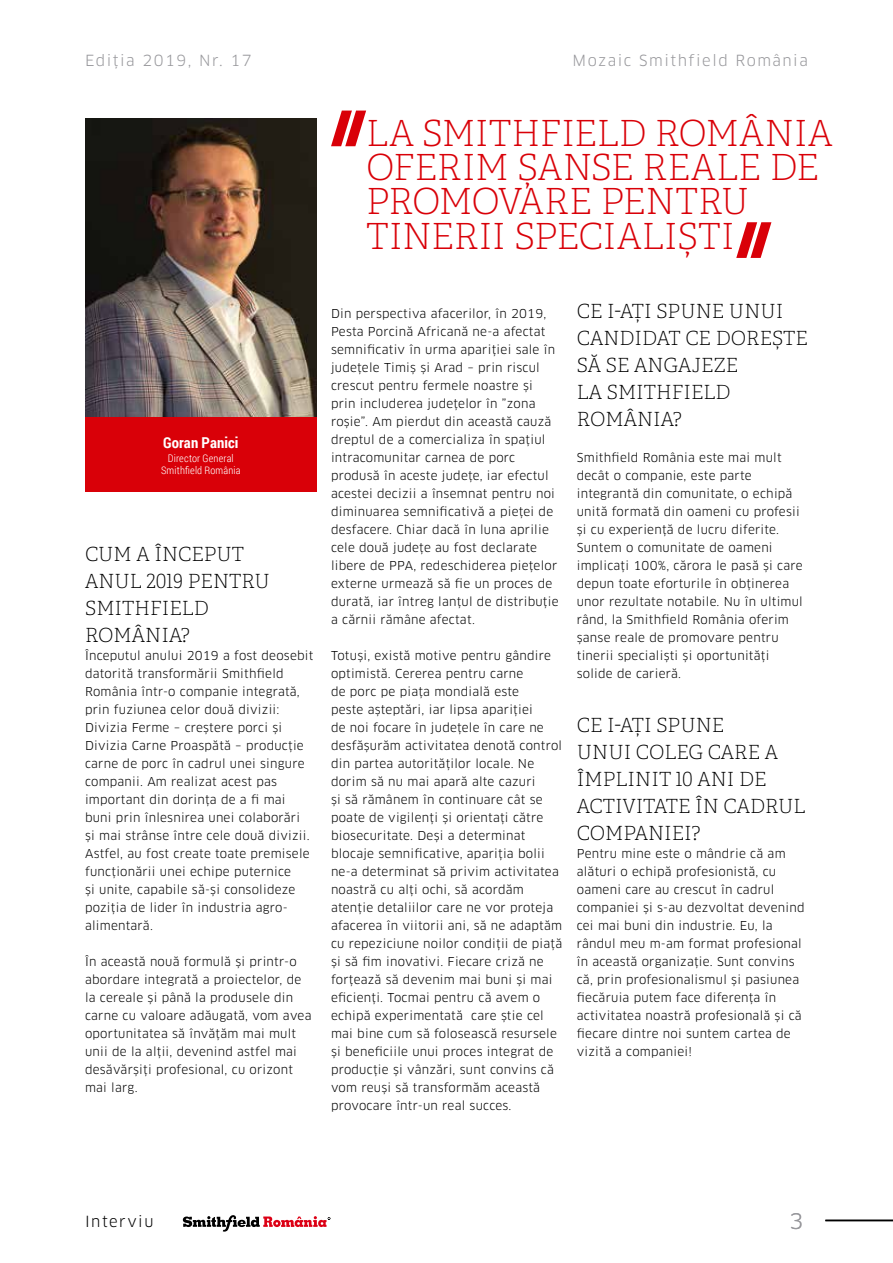
<style>
.page{position:relative;width:893px;height:1263px;background:#fff}
.page>*{position:absolute;margin:0;border:0;box-sizing:border-box;transform-origin:0 0}
.t1{font:36px/34.5px "Adelle PE Th";letter-spacing:-.015em;color:#d90008}
.t2{font:21px "Clan Pro";color:#98989c}
.t3{font:19.5px/27px "Adelle PE Th";color:#000}
.t4{font:15px "Clan Pro";letter-spacing:.1em;color:#98989c}
.t5{font:700 15px "Roboto Condensed";letter-spacing:.005em;color:#fff}
.t6{font:15px "Clan Pro";letter-spacing:.1em;color:#000}
.t7{font:12px/18px "Clan Pro";letter-spacing:.02em;color:#000}
.t8{font:300 10.5px/12.6px "Roboto Condensed";letter-spacing:.015em;color:#fff;text-align:center}
</style>
<div class="page">
<hr style="left:825px;top:1220px;width:68px;height:1px;background:#000">
<img style="left:85px;top:118px;width:232px;height:299px">
<div style="left:85px;top:417px;width:232px;height:75px;background:#d90008"></div>
<svg style="left:331px;top:111px;width:35px;height:35px"></svg>
<svg style="left:736px;top:222px;width:35px;height:36px"></svg>
<svg style="left:183px;top:1215px;width:147px;height:16px"></svg>
<p class="t4" style="left:85px;top:51px;width:168px">Ediția 2019, Nr. 17</p>
<p class="t4" style="left:572px;top:51px;width:237px">Mozaic Smithfield România</p>
<h1 class="t1" style="left:366px;top:115px;width:468px">LA SMITHFIELD ROMÂNIA<br>OFERIM ȘANSE REALE DE<br>PROMOVARE PENTRU<br>TINERII SPECIALIȘTI</h1>
<p class="t5" style="left:163px;top:432px;width:77px">Goran Panici</p>
<p class="t8" style="left:161px;top:451px;width:81px">Director General<br>Smithfield România</p>
<h3 class="t3" style="left:85px;top:540px;width:186px">CUM A ÎNCEPUT<br>ANUL 2019 PENTRU<br>SMITHFIELD<br>ROMÂNIA?</h3>
<p class="t7" style="left:85px;top:646px;width:230px">Începutul anului 2019 a fost deosebit datorită transformării Smithfield România într-o companie integrată, prin fuziunea celor două divizii:<br>Divizia Ferme – creștere porci și Divizia Carne Proaspătă – producție carne de porc în cadrul unei singure companii. Am realizat acest pas important din dorința de a fi mai buni prin înlesnirea unei colaborări<br>și mai strânse între cele două divizii.<br>Astfel, au fost create toate premisele funcționării unei echipe puternice<br>și unite, capabile să-și consolideze poziția de lider în industria agro&shy;alimentară.</p>
<p class="t7" style="left:85px;top:952px;width:228px">În această nouă formulă și printr-o abordare integrată a proiectelor, de la cereale și până la produsele din carne cu valoare adăugată, vom avea oportunitatea să învățăm mai mult unii de la alții, devenind astfel mai desăvărșiți profesional, cu orizont mai larg.</p>
<p class="t7" style="left:331px;top:304px;width:229px">Din perspectiva afacerilor, în 2019, Pesta Porcină Africană ne-a afectat semnificativ în urma apariției sale în județele Timiș și Arad – prin riscul crescut pentru fermele noastre și prin includerea județelor în ”zona roșie”. Am pierdut din această cauză dreptul de a comercializa în spațiul intracomunitar carnea de porc produsă în aceste județe, iar efectul acestei decizii a însemnat pentru noi diminuarea semnificativă a pieței de desfacere. Chiar dacă în luna aprilie cele două județe au fost declarate libere de PPA, redeschiderea piețelor externe urmează să fie un proces de durată, iar întreg lanțul de distribuție a cărnii rămâne afectat.</p>
<p class="t7" style="left:331px;top:646px;width:233px">Totuși, există motive pentru gândire optimistă. Cererea pentru carne<br>de porc pe piața mondială este<br>peste așteptări, iar lipsa apariției<br>de noi focare în județele în care ne desfășurăm activitatea denotă control din partea autorităților locale. Ne dorim să nu mai apară alte cazuri<br>și să rămânem în continuare cât se poate de vigilenți și orientați către biosecuritate. Deși a determinat blocaje semnificative, apariția bolii ne-a determinat să privim activitatea noastră cu alți ochi, să acordăm atenție detaliilor care ne vor proteja afacerea în viitorii ani, să ne adaptăm cu repeziciune noilor condiții de piață și să fim inovativi. Fiecare criză ne forțează să devenim mai buni și mai eficienți. Tocmai pentru că avem o echipă experimentată care știe cel mai bine cum să folosească resursele și beneficiile unui proces integrat de producție și vânzări, sunt convins că vom reuși să transformăm această provocare într-un real succes.</p>
<h3 class="t3" style="left:577px;top:297px;width:233px">CE I-AȚI SPUNE UNUI<br>CANDIDAT CE DOREȘTE<br>SĂ SE ANGAJEZE<br>LA SMITHFIELD<br>ROMÂNIA?</h3>
<p class="t7" style="left:577px;top:448px;width:228px">Smithfield România este mai mult decât o companie, este parte integrantă din comunitate, o echipă unită formată din oameni cu profesii și cu experiență de lucru diferite.<br>Suntem o comunitate de oameni implicați 100%, cărora le pasă și care depun toate eforturile în obținerea unor rezultate notabile. Nu în ultimul rând, la Smithfield România oferim șanse reale de promovare pentru tinerii specialiști și oportunități solide de carieră.</p>
<h3 class="t3" style="left:577px;top:711px;width:230px">CE I-AȚI SPUNE<br>UNUI COLEG CARE A<br>ÎMPLINIT 10 ANI DE<br>ACTIVITATE ÎN CADRUL<br>COMPANIEI?</h3>
<p class="t7" style="left:577px;top:844px;width:229px">Pentru mine este o mândrie că am alături o echipă profesionistă, cu oameni care au crescut în cadrul companiei și s-au dezvoltat devenind cei mai buni din industrie. Eu, la rândul meu m-am format profesional în această organizație. Sunt convins că, prin profesionalismul și pasiunea fiecăruia putem face diferența în activitatea noastră profesională și că fiecare dintre noi suntem cartea de vizită a companiei!</p>
<p class="t6" style="left:85px;top:1212px;width:70px">Interviu</p>
<h2 class="t2" style="left:789px;top:1208px;width:15px">3</h2>
</div>
